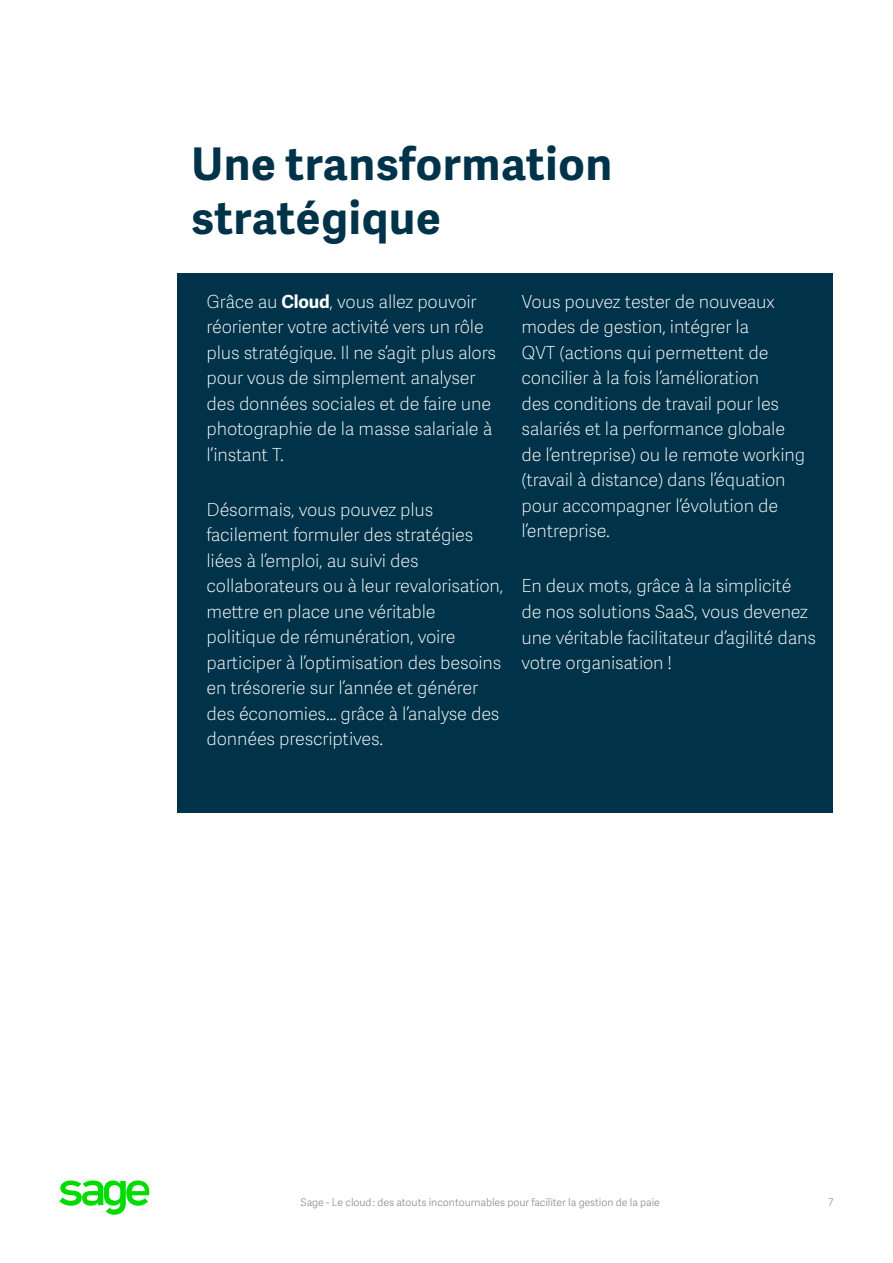
<style>
.page{position:relative;width:893px;height:1263px;background:#fff}
.page>*{position:absolute;margin:0;border:0;box-sizing:border-box;transform-origin:0 0}
.t1{font:700 45px/54px "Adelle Sans SAGE";letter-spacing:.02em;color:#003349}
.t2{font:18px/25.5px "Adelle Sans SAGE Th";letter-spacing:-.01em;color:#fff}
.t3{font:10.5px "Adelle Sans SAGE Lt";letter-spacing:-.005em;color:#888b8d}
.s1{font-family:"Adelle Sans SAGE";font-weight:700}
</style>
<div class="page">
<svg style="left:59px;top:1181px;width:91px;height:34px"></svg>
<div style="left:177px;top:273px;width:655px;height:540px;background:#003349"></div>
<h1 class="t1" style="left:191px;top:135px;width:422px">Une transformation stratégique</h1>
<p class="t2" style="left:206px;top:288px;width:291px">Grâce au <span class="s1">Cloud</span>, vous allez pouvoir réorienter votre activité vers un rôle plus stratégique. Il ne s’agit plus alors pour vous de simplement analyser des données sociales et de faire une photographie de la masse salariale à l’instant T.</p>
<p class="t2" style="left:206px;top:496px;width:298px">Désormais, vous pouvez plus facilement formuler des stratégies liées à l’emploi, au suivi des collaborateurs ou à leur revalorisation, mettre en place une véritable politique de rémunération, voire participer à l’optimisation des besoins en trésorerie sur l’année et générer des économies… grâce à l’analyse des données prescriptives.</p>
<p class="t2" style="left:521px;top:288px;width:285px">Vous pouvez tester de nouveaux modes de gestion, intégrer la<br>QVT (actions qui permettent de concilier à la fois l’amélioration<br>des conditions de travail pour les salariés et la performance globale de l’entreprise) ou le remote working (travail à distance) dans l’équation pour accompagner l’évolution de l’entreprise.</p>
<p class="t2" style="left:521px;top:573px;width:296px">En deux mots, grâce à la simplicité de nos solutions SaaS, vous devenez une véritable facilitateur d’agilité dans votre organisation !</p>
<p class="t3" style="left:300px;top:1195px;width:361px">Sage - Le cloud : des atouts incontournables pour faciliter la gestion de la paie</p>
<p class="t3" style="left:828px;top:1195px;width:7px">7</p>
</div>
